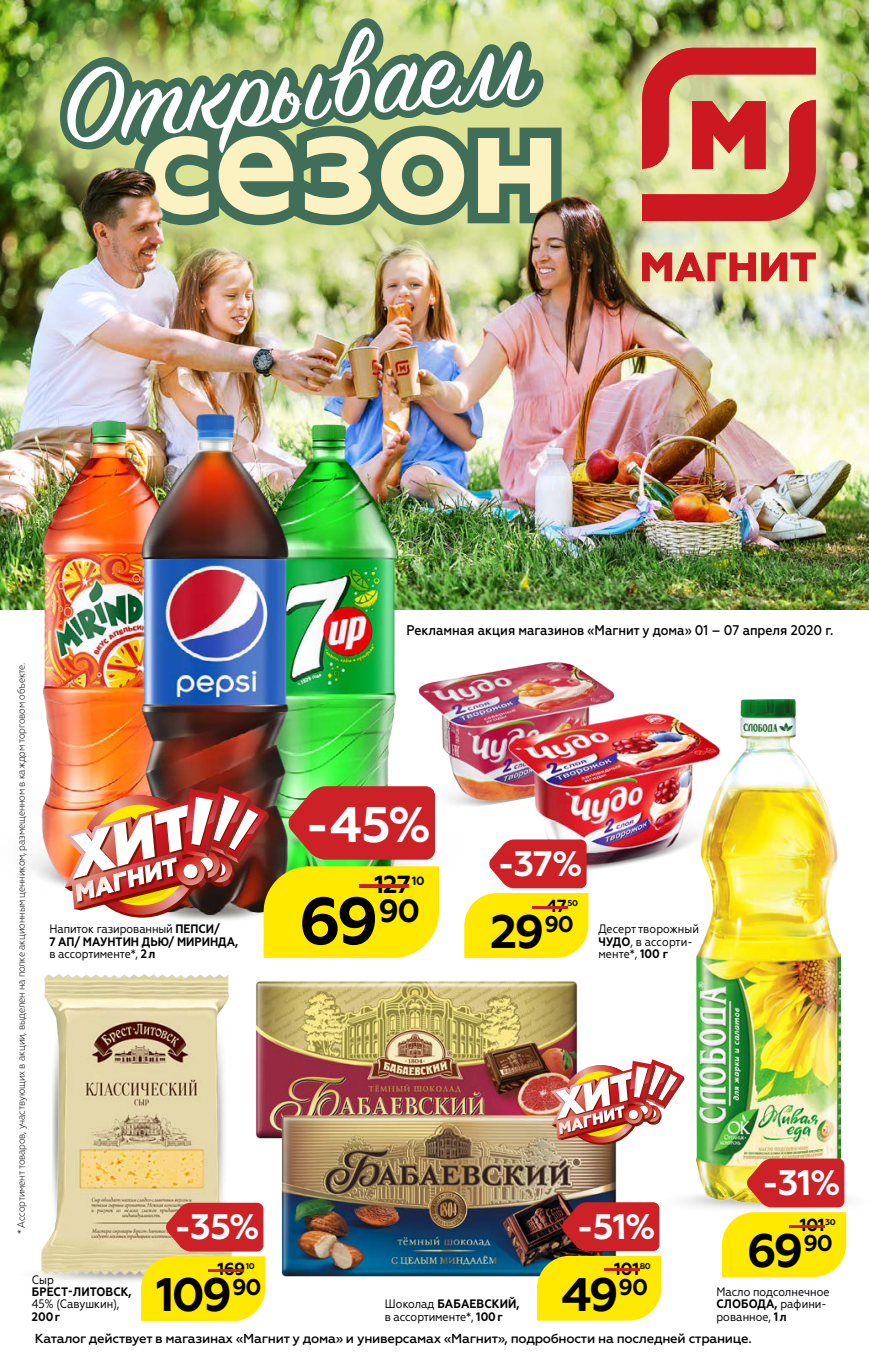
<style>
.page{position:relative;width:869px;height:1365px;background:#fff}
.page>*{position:absolute;margin:0;border:0;box-sizing:border-box;transform-origin:0 0}
.t1{font:700 66.33px "Geometria";color:#000}
.t2{font:700 49.88px "Geometria";color:#fff}
.t3{font:700 46.9px "Geometria";letter-spacing:-.06em;color:#000}
.t4{font:700 35.35px "Geometria";color:#fff}
.t5{font:700 24.68px "Geometria";color:#000}
.t6{font:700 17.5px "Geometria";letter-spacing:-.03em;color:#000}
.t7{font:500 14px "Geometria Narrow";color:#000}
.t8{font:500 13.12px "Geometria";letter-spacing:-.02em;color:#000}
.t9{font:12.25px/12.2px "Geometria Narrow";letter-spacing:-.01em;color:#000}
.t10{font:700 12.25px/12.2px "Geometria Narrow";letter-spacing:.01em;color:#000}
.t11{font:700 11.9px "Geometria";color:#000}
.t12{font:300 10.5px "Geometria Narrow";letter-spacing:-.01em;color:#000}
.t13{font:700 8.4px "Geometria";letter-spacing:-.03em;color:#000}
.s1{font-weight:700}
.s2{font-size:17.5px;color:#c92024}
.s3{font-weight:400}
.s4{font-size:24.68px;color:#c92024}
</style>
<div class="page">
<img style="left:0;top:0;width:868px;height:609px">
<img style="left:0;top:0;width:631px;height:294px">
<img style="left:59px;top:17px;width:499px;height:206px">
<img style="left:123px;top:115px;width:448px;height:121px">
<svg style="left:65px;top:27px;width:470px;height:126px"></svg>
<svg style="left:144px;top:136px;width:407px;height:79px;background:#aeba92"></svg>
<div style="left:618px;top:24px;width:221px;height:281px;background:#f6f4c4;opacity:.75"></div>
<svg style="left:761px;top:253px;width:54px;height:28px;background:#da7263"></svg>
<svg style="left:641px;top:253px;width:114px;height:28px;background:#d7705f"></svg>
<svg style="left:641px;top:48px;width:174px;height:173px;background:#d16e59"></svg>
<img style="left:23px;top:974px;width:206px;height:306px">
<img style="left:683px;top:1196px;width:169px;height:28px">
<svg style="left:141px;top:1202px;width:124px;height:118px;background:#e9a92c"></svg>
<img style="left:459px;top:662px;width:156px;height:138px">
<img style="left:499px;top:698px;width:196px;height:86px">
<img style="left:473px;top:784px;width:222px;height:86px">
<svg style="left:464px;top:839px;width:124px;height:118px;background:#eeab2d"></svg>
<img style="left:439px;top:838px;width:41px;height:75px">
<img style="left:296px;top:418px;width:163px;height:479px">
<img style="left:0;top:411px;width:133px;height:470px">
<img style="left:48px;top:864px;width:15px;height:22px">
<img style="left:133px;top:406px;width:163px;height:380px">
<img style="left:255px;top:981px;width:323px;height:158px">
<img style="left:276px;top:1101px;width:343px;height:176px">
<svg style="left:537px;top:1202px;width:124px;height:118px;background:#d0901a"></svg>
<img style="left:695px;top:699px;width:144px;height:503px">
<svg style="left:721px;top:1158px;width:124px;height:118px;background:#ecad2b"></svg>
<img style="left:550px;top:1059px;width:134px;height:82px">
<img style="left:63px;top:786px;width:376px;height:171px">
<p class="t12" style="left:15px;top:1233px;width:573px;rotate:-90deg">* Ассортимент товаров, участвующих в акции, выделен на полке акционным ценником, размещенном в каждом торговом объекте.</p>
<p class="t9" style="left:49px;top:922px;width:190px">Напиток газированный <span class="s1">ПЕПСИ/<br>7 АП/ МАУНТИН ДЬЮ/ МИРИНДА, </span>в ассортименте*, <span class="s1">2л</span></p>
<p class="t4" style="left:174px;top:1205px;width:87px">-35%</p>
<p class="t3" style="left:156px;top:1266px;width:107px">109<sup>90</sup></p>
<p class="t6" style="left:217px;top:1258px;width:29px">169</p>
<p class="t13" style="left:198px;top:1261px;width:58px"><span class="s2">-</span>10</p>
<p class="t10" style="left:32px;top:1273px;width:101px"><span class="s3">Сыр<br></span>БРЕСТ-ЛИТОВСК,<br><span class="s3">45% (Савушкин),<br></span>200г</p>
<p class="t7" style="left:406px;top:621px;width:428px">Рекламная акция магазинов «Магнит у дома» 01 – 07 апреля 2020 г.</p>
<p class="t2" style="left:305px;top:794px;width:127px">-45%</p>
<p class="t5" style="left:374px;top:869px;width:38px">127</p>
<p class="t11" style="left:344px;top:873px;width:82px"><span class="s4">-</span>10</p>
<p class="t1" style="left:298px;top:881px;width:123px">69<sup>90</sup></p>
<p class="t4" style="left:497px;top:842px;width:87px">-37%</p>
<p class="t3" style="left:490px;top:903px;width:85px">29<sup>90</sup></p>
<p class="t6" style="left:546px;top:895px;width:22px">47</p>
<p class="t13" style="left:521px;top:898px;width:58px"><span class="s2">-</span>50</p>
<p class="t9" style="left:598px;top:922px;width:102px">Десерт творожный<br><span class="s1">ЧУДО</span>, в ассорти&shy;менте*, <span class="s1">100 г</span></p>
<p class="t9" style="left:384px;top:1297px;width:136px">Шоколад <span class="s1">БАБАЕВСКИЙ, </span>в ассортименте*, <span class="s1">100г</span></p>
<p class="t4" style="left:576px;top:1204px;width:81px">-51%</p>
<p class="t3" style="left:561px;top:1266px;width:88px">49<sup>90</sup></p>
<p class="t6" style="left:614px;top:1257px;width:26px">101</p>
<p class="t13" style="left:593px;top:1260px;width:58px"><span class="s2">-</span>80</p>
<p class="t4" style="left:761px;top:1161px;width:80px">-31%</p>
<p class="t3" style="left:746px;top:1222px;width:88px">69<sup>90</sup></p>
<p class="t6" style="left:799px;top:1214px;width:26px">101</p>
<p class="t13" style="left:778px;top:1216px;width:58px"><span class="s2">-</span>30</p>
<p class="t9" style="left:716px;top:1285px;width:114px">Масло подсолнечное<br><span class="s1">СЛОБОДА,</span> рафини&shy;рованное, <span class="s1">1л</span></p>
<p class="t8" style="left:35px;top:1330px;width:718px">Каталог действует в магазинах «Магнит у дома» и универсамах «Магнит», подробности на последней странице.</p>
</div>
